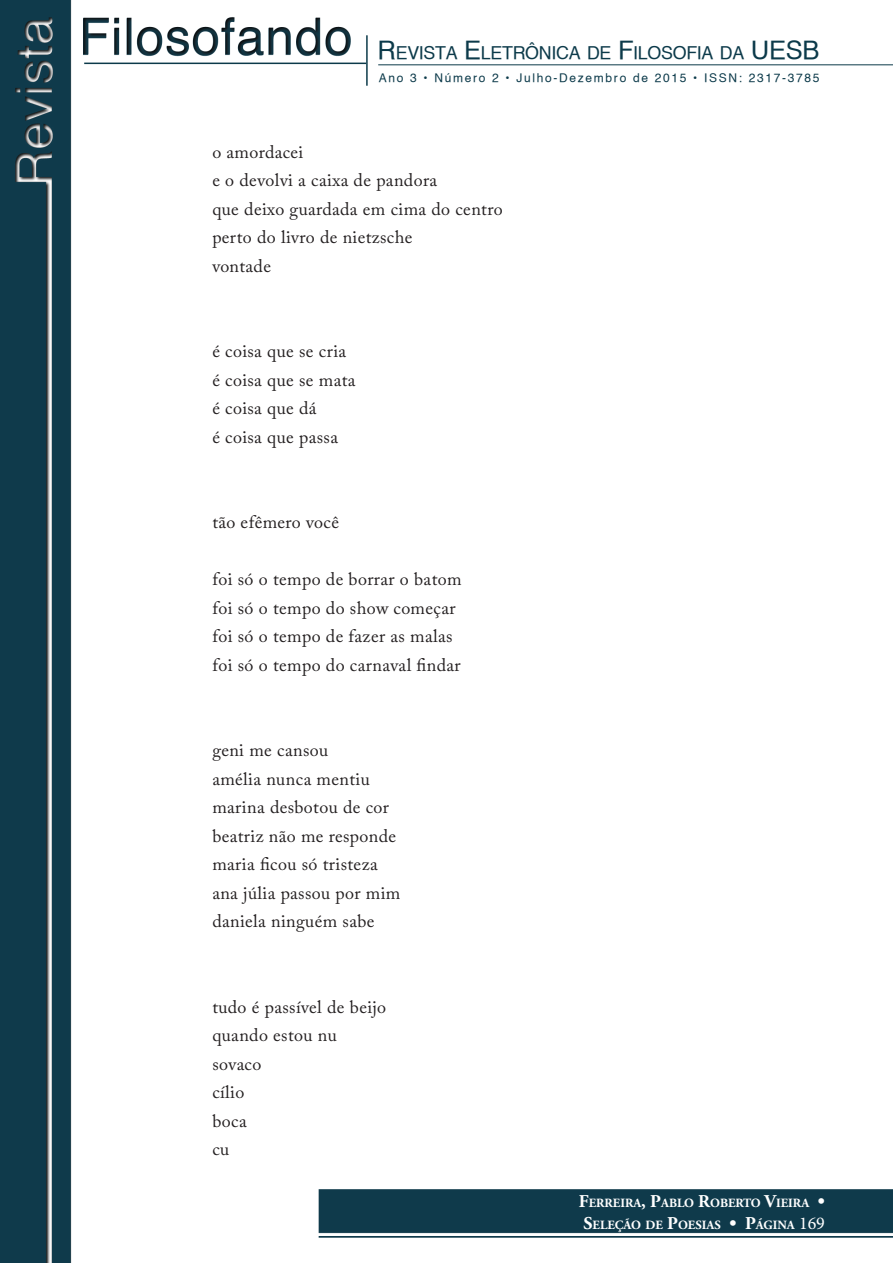
<style>
.page{position:relative;width:893px;height:1263px;background:#fff}
.page>*{position:absolute;margin:0;border:0;box-sizing:border-box;transform-origin:0 0}
.Texto_Interno{font:18px "Adobe Caslon Pro";letter-spacing:.02em;color:#231f20}
.t1{font:17.85px "Helvetica";letter-spacing:-.015em;color:#0c3a4a}
.t2{font:700 12.6px/21.6px "Adobe Garamond Pro";color:#fff;text-align:center}
.t3{font:12px "Helvetica";letter-spacing:.14em;color:#0c3a4a}
.s1{font-size:25.5px}
.s2{font-size:18px}
.s3{font-family:"Minion Pro";font-weight:400;font-size:18px}
</style>
<div class="page">
<img style="left:0;top:0;width:893px;height:1263px">
<hr style="left:84px;top:63px;width:282px;height:1px;background:#0c3a4a">
<hr style="left:366px;top:35px;width:2px;height:51px;background:#0c3a4a">
<hr style="left:378px;top:65px;width:515px;height:1px;background:#0c3a4a">
<p class="t1" style="left:378px;top:42px;width:443px"><span class="s1">R</span>EVISTA <span class="s1">E</span>LETRÔNICA DE <span class="s1">F</span>ILOSOFIA DA <span class="s1">UESB</span></p>
<p class="t3" style="left:379px;top:70px;width:442px">Ano 3 • Número 2 • Julho-Dezembro de 2015 • ISSN: 2317-3785</p>
<p class="Texto_Interno" style="left:212px;top:141px;width:93px">o amordacei</p>
<p class="Texto_Interno" style="left:212px;top:170px;width:226px">e o devolvi a caixa de pandora</p>
<p class="Texto_Interno" style="left:212px;top:198px;width:292px">que deixo guardada em cima do centro</p>
<p class="Texto_Interno" style="left:212px;top:227px;width:202px">perto do livro de nietzsche</p>
<p class="Texto_Interno" style="left:212px;top:255px;width:60px">vontade</p>
<p class="Texto_Interno" style="left:212px;top:341px;width:135px">é coisa que se cria</p>
<p class="Texto_Interno" style="left:212px;top:369px;width:145px">é coisa que se mata</p>
<p class="Texto_Interno" style="left:212px;top:398px;width:106px">é coisa que dá</p>
<p class="Texto_Interno" style="left:212px;top:426px;width:127px">é coisa que passa</p>
<p class="Texto_Interno" style="left:212px;top:512px;width:128px">tão efêmero você</p>
<p class="Texto_Interno" style="left:212px;top:569px;width:251px">foi só o tempo de borrar o batom</p>
<p class="Texto_Interno" style="left:212px;top:597px;width:245px">foi só o tempo do show começar</p>
<p class="Texto_Interno" style="left:212px;top:626px;width:242px">foi só o tempo de fazer as malas</p>
<p class="Texto_Interno" style="left:212px;top:654px;width:250px">foi só o tempo do carnaval findar</p>
<p class="Texto_Interno" style="left:212px;top:740px;width:118px">geni me cansou</p>
<p class="Texto_Interno" style="left:212px;top:768px;width:159px">amélia nunca mentiu</p>
<p class="Texto_Interno" style="left:212px;top:797px;width:178px">marina desbotou de cor</p>
<p class="Texto_Interno" style="left:212px;top:825px;width:185px">beatriz não me responde</p>
<p class="Texto_Interno" style="left:212px;top:854px;width:167px">maria ficou só tristeza</p>
<p class="Texto_Interno" style="left:212px;top:882px;width:190px">ana júlia passou por mim</p>
<p class="Texto_Interno" style="left:212px;top:911px;width:164px">daniela ninguém sabe</p>
<p class="Texto_Interno" style="left:212px;top:996px;width:175px">tudo é passível de beijo</p>
<p class="Texto_Interno" style="left:212px;top:1025px;width:126px">quando estou nu</p>
<p class="Texto_Interno" style="left:212px;top:1053px;width:51px">sovaco</p>
<p class="Texto_Interno" style="left:212px;top:1082px;width:34px">cílio</p>
<p class="Texto_Interno" style="left:212px;top:1110px;width:36px">boca</p>
<p class="Texto_Interno" style="left:212px;top:1139px;width:18px">cu</p>
<p class="t2" style="left:579px;top:1192px;width:248px"><span class="s2">F</span>ERREIRA<span class="s2">, P</span>ABLO <span class="s2">R</span>OBERTO <span class="s2">V</span>IEIRA <span class="s2">•<br>S</span>ELEÇÃO DE <span class="s2">P</span>OESIAS <span class="s2">• P</span>ÁGINA <span class="s3">169</span></p>
</div>
